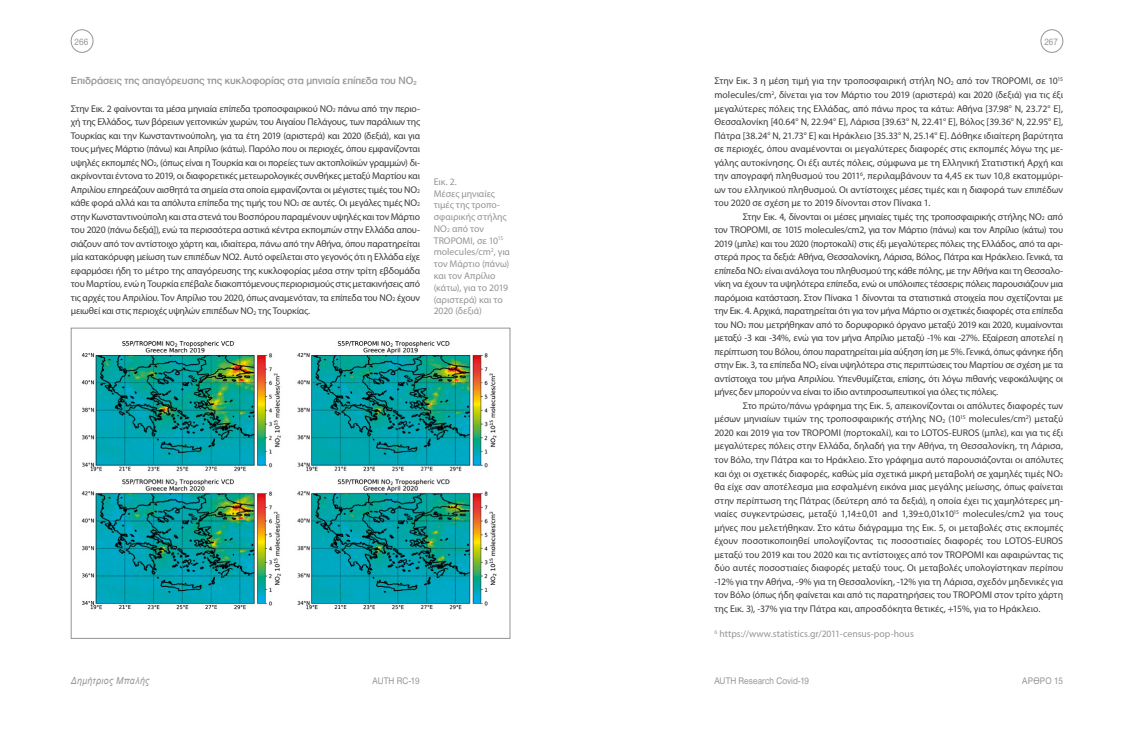
<style>
.page{position:relative;width:1134px;height:738px;background:#fff}
.page>*{position:absolute;margin:0;border:0;box-sizing:border-box;transform-origin:0 0}
.t1{font:500 10.8px "Helvetica Neue Greek";letter-spacing:-.005em;color:#939496}
.t2{font:9.8px/13.5px "Myriad Pro";letter-spacing:-.015em;color:#3c3c3b;text-align:justify}
.t3{font:9.8px/11.7px "Myriad Pro";color:#939496}
.t4{font:9.8px "Helvetica Neue Greek";letter-spacing:.01em;color:#939496;scale:.9 1}
.t5{font:italic 9.8px "Arial";letter-spacing:.045em;color:#939496;scale:.9 1}
.s1{font-size:6.3px}
.s2{font-size:5.7px}
</style>
<div class="page">
<div style="left:71px;top:29px;width:22px;height:24px;border:1px solid #939496;border-radius:50%"></div>
<div style="left:1041px;top:29px;width:22px;height:24px;border:1px solid #939496;border-radius:50%"></div>
<img style="left:81px;top:341px;width:416px;height:269px">
<div style="left:71px;top:327px;width:439px;height:311px;border:1px solid #939496"></div>
<p class="t4" style="left:74px;top:36px;width:17px">266</p>
<p class="t4" style="left:1044px;top:36px;width:17px">267</p>
<p class="t1" style="left:71px;top:75px;width:347px">Επιδράσεις της απαγόρευσης της κυκλοφορίας στα μηνιαία επίπεδα του ΝΟ<span class="s1">2</span></p>
<p class="t2" style="left:71px;top:101px;width:351px">Στην Εικ. 2 φαίνονται τα μέσα μηνιαία επίπεδα τροποσφαιρικού NO<span class="s2">2</span> πάνω από την περιο&shy;χή της Ελλάδος, των βόρειων γειτονικών χωρών, του Αιγαίου Πελάγους, των παράλιων της Τουρκίας και την Κωνσταντινούπολη, για τα έτη 2019 (αριστερά) και 2020 (δεξιά), και για τους μήνες Μάρτιο (πάνω) και Απρίλιο (κάτω). Παρόλο που οι περιοχές, όπου εμφανίζονται υψηλές εκπομπές NO<span class="s2">2</span>, (όπως είναι η Τουρκία και οι πορείες των ακτοπλοϊκών γραμμών) δι&shy;ακρίνονται έντονα το 2019, οι διαφορετικές μετεωρολογικές συνθήκες μεταξύ Μαρτίου και Απριλίου επηρεάζουν αισθητά τα σημεία στα οποία εμφανίζονται οι μέγιστες τιμές του NO<span class="s2">2 </span>κάθε φορά αλλά και τα απόλυτα επίπεδα της τιμής του NO<span class="s2">2</span> σε αυτές. Οι μεγάλες τιμές NO<span class="s2">2 </span>στην Κωνσταντινούπολη και στα στενά του Βοσπόρου παραμένουν υψηλές και τον Μάρτιο του 2020 (πάνω δεξιά]), ενώ τα περισσότερα αστικά κέντρα εκπομπών στην Ελλάδα απου&shy;σιάζουν από τον αντίστοιχο χάρτη και, ιδιαίτερα, πάνω από την Αθήνα, όπου παρατηρείται μία κατακόρυφη μείωση των επιπέδων ΝΟ2. Αυτό οφείλεται στο γεγονός ότι η Ελλάδα είχε εφαρμόσει ήδη το μέτρο της απαγόρευσης της κυκλοφορίας μέσα στην τρίτη εβδομάδα του Μαρτίου, ενώ η Τουρκία επέβαλε διακοπτόμενους περιορισμούς στις μετακινήσεις από τις αρχές του Απριλίου. Τον Απρίλιο του 2020, όπως αναμενόταν, τα επίπεδα του NO<span class="s2">2</span> έχουν μειωθεί και στις περιοχές υψηλών επιπέδων NO<span class="s2">2</span> της Τουρκίας.</p>
<p class="t2" style="left:714px;top:74px;width:350px">Στην Εικ. 3 η μέση τιμή για την τροποσφαιρική στήλη NO<span class="s2">2</span> από τον TROPOMI, σε 10<sup>15 </sup>molecules/cm<sup>2</sup>, δίνεται για τον Μάρτιο του 2019 (αριστερά) και 2020 (δεξιά) για τις έξι μεγαλύτερες πόλεις της Ελλάδας, από πάνω προς τα κάτω: Αθήνα [37.98° N, 23.72° E], Θεσσαλονίκη [40.64° N, 22.94° E], Λάρισα [39.63° N, 22.41° E], Βόλος [39.36° N, 22.95° E], Πάτρα [38.24° N, 21.73° E] και Ηράκλειο [35.33° N, 25.14° E]. Δόθηκε ιδιαίτερη βαρύτητα σε περιοχές, όπου αναμένονται οι μεγαλύτερες διαφορές στις εκπομπές λόγω της με&shy;γάλης αυτοκίνησης. Οι έξι αυτές πόλεις, σύμφωνα με τη Ελληνική Στατιστική Αρχή και την απογραφή πληθυσμού του 2011<sup>6</sup>, περιλαμβάνουν τα 4,45 εκ των 10,8 εκατομμύρι&shy;ων του ελληνικού πληθυσμού. Οι αντίστοιχες μέσες τιμές και η διαφορά των επιπέδων του 2020 σε σχέση με το 2019 δίνονται στον Πίνακα 1.</p>
<p class="t2" style="left:714px;top:209px;width:350px;text-indent:28px">Στην Εικ. 4, δίνονται οι μέσες μηνιαίες τιμές της τροποσφαιρικής στήλης NO<span class="s2">2</span> από τον TROPOMI, σε 1015 molecules/cm2, για τον Μάρτιο (πάνω) και τον Απρίλιο (κάτω) του 2019 (μπλε) και του 2020 (πορτοκαλί) στις έξι μεγαλύτερες πόλεις της Ελλάδος, από τα αρι&shy;στερά προς τα δεξιά: Αθήνα, Θεσσαλονίκη, Λάρισα, Βόλος, Πάτρα και Ηράκλειο. Γενικά, τα επίπεδα NO<span class="s2">2</span> είναι ανάλογα του πληθυσμού της κάθε πόλης, με την Αθήνα και τη Θεσσαλο&shy;νίκη να έχουν τα υψηλότερα επίπεδα, ενώ οι υπόλοιπες τέσσερις πόλεις παρουσιάζουν μια παρόμοια κατάσταση. Στον Πίνακα 1 δίνονται τα στατιστικά στοιχεία που σχετίζονται με την Εικ. 4. Αρχικά, παρατηρείται ότι για τον μήνα Μάρτιο οι σχετικές διαφορές στα επίπεδα του NO<span class="s2">2</span> που μετρήθηκαν από το δορυφορικό όργανο μεταξύ 2019 και 2020, κυμαίνονται μεταξύ -3 και -34%, ενώ για τον μήνα Απρίλιο μεταξύ -1% και -27%. Εξαίρεση αποτελεί η περίπτωση του Βόλου, όπου παρατηρείται μία αύξηση ίση με 5%. Γενικά, όπως φάνηκε ήδη στην Εικ. 3, τα επίπεδα NO<span class="s2">2</span> είναι υψηλότερα στις περιπτώσεις του Μαρτίου σε σχέση με τα αντίστοιχα του μήνα Απριλίου. Υπενθυμίζεται, επίσης, ότι λόγω πιθανής νεφοκάλυψης οι μήνες δεν μπορούν να είναι το ίδιο αντιπροσωπευτικοί για όλες τις πόλεις.</p>
<p class="t2" style="left:714px;top:398px;width:350px;text-indent:28px">Στο πρώτο/πάνω γράφημα της Εικ. 5, απεικονίζονται οι απόλυτες διαφορές των μέσων μηνιαίων τιμών της τροποσφαιρικής στήλης NO<span class="s2">2</span> (10<sup>15</sup> molecules/cm<sup>2</sup>) μεταξύ 2020 και 2019 για τον TROPOMI (πορτοκαλί), και το LOTOS-EUROS (μπλε), και για τις έξι μεγαλύτερες πόλεις στην Ελλάδα, δηλαδή για την Αθήνα, τη Θεσσαλονίκη, τη Λάρισα, τον Βόλο, την Πάτρα και το Ηράκλειο. Στο γράφημα αυτό παρουσιάζονται οι απόλυτες και όχι οι σχετικές διαφορές, καθώς μία σχετικά μικρή μεταβολή σε χαμηλές τιμές NO<span class="s2">2 </span>θα είχε σαν αποτέλεσμα μια εσφαλμένη εικόνα μιας μεγάλης μείωσης, όπως φαίνεται στην περίπτωση της Πάτρας (δεύτερη από τα δεξιά), η οποία έχει τις χαμηλότερες μη&shy;νιαίες συγκεντρώσεις, μεταξύ 1,14±0,01 and 1,39±0,01x10<sup>15</sup> molecules/cm2 για τους μήνες που μελετήθηκαν. Στο κάτω διάγραμμα της Εικ. 5, οι μεταβολές στις εκπομπές έχουν ποσοτικοποιηθεί υπολογίζοντας τις ποσοστιαίες διαφορές του LOTOS-EUROS μεταξύ του 2019 και του 2020 και τις αντίστοιχες από τον TROPOMI και αφαιρώντας τις δύο αυτές ποσοστιαίες διαφορές μεταξύ τους. Οι μεταβολές υπολογίστηκαν περίπου -12% για την Αθήνα, -9% για τη Θεσσαλονίκη, -12% για τη Λάρισα, σχεδόν μηδενικές για τον Βόλο (όπως ήδη φαίνεται και από τις παρατηρήσεις του TROPOMI στον τρίτο χάρτη της Εικ. 3), -37% για την Πάτρα και, απροσδόκητα θετικές, +15%, για το Ηράκλειο.</p>
<p class="t3" style="left:714px;top:627px;width:201px"><sup>6</sup> https://www.statistics.gr/2011-census-pop-hous</p>
<p class="t3" style="left:434px;top:175px;width:78px">Εικ. 2.<br>Μέσες μηνιαίες τιμές της τροπο&shy;σφαιρικής στήλης<br>NO<span class="s2">2</span> από τον<br>TROPOMI, σε 10<sup>15 </sup>molecules/cm<sup>2</sup>, για τον Μάρτιο (πάνω) και τον Απρίλιο (κάτω), για το 2019 (αριστερά) και το<br>2020 (δεξιά)</p>
<p class="t5" style="left:71px;top:673px;width:89px">Δημήτριος Μπαλής</p>
<p class="t4" style="left:1022px;top:675px;width:47px">ΆΡΘΡΟ 15</p>
<p class="t4" style="left:372px;top:675px;width:54px">AUTH RC-19</p>
<p class="t4" style="left:714px;top:675px;width:107px">AUTH Research Covid-19</p>
</div>
